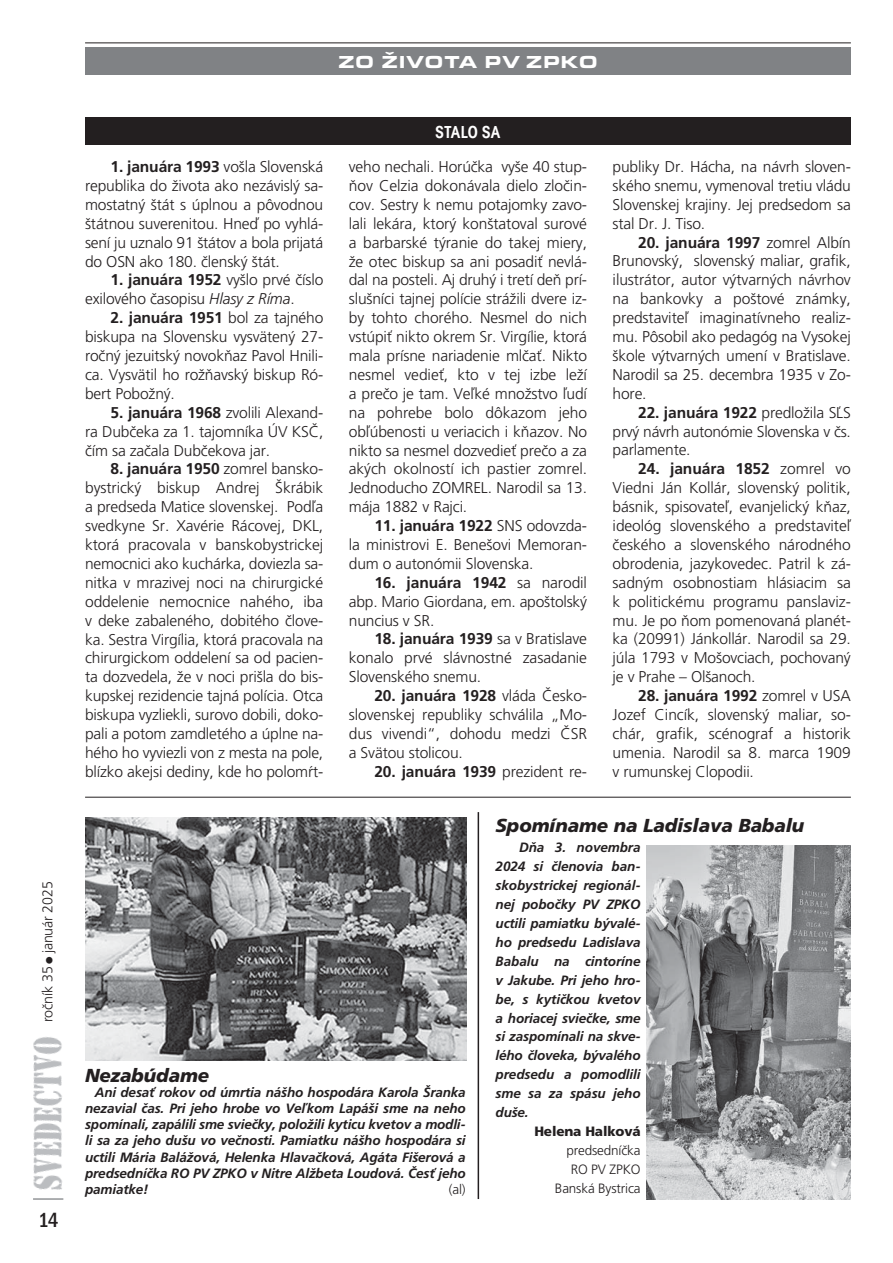
<style>
.page{position:relative;width:893px;height:1263px;background:#fff}
.page>*{position:absolute;margin:0;border:0;box-sizing:border-box;transform-origin:0 0}
.t1{font:500 condensed 21px "Franklin Got Itc TCE";color:#231f20}
.t2{font:italic 900 18.75px "Frutiger CE";letter-spacing:-.005em;color:#231f20}
.t3{font:18px "Eurostile TCE Blac Exte";letter-spacing:.03em;color:#fff}
.t4{font:600 condensed 18px "Avant Gar Got Itc TCE";letter-spacing:.01em;color:#fff}
.t5{font:300 15.6px/18.9px "Frutiger CE";letter-spacing:-.01em;color:#231f20;text-align:justify}
.t6{font:700 15.6px "Frutiger CE";letter-spacing:-.01em;color:#231f20}
.t7{font:300 14.25px "Frutiger CE";letter-spacing:-.01em;color:#231f20}
.t8{font:italic 700 13.5px/18.9px "Frutiger CE";letter-spacing:-.01em;color:#231f20;text-align:justify}
.t9{font:300 13.5px/18.9px "Frutiger CE";letter-spacing:-.01em;color:#231f20;text-align:right}
.t10{font:900 13.5px "Frutiger CE";letter-spacing:-.01em;color:#231f20}
.s1{font-weight:700}
.s2{font-style:italic}
.s3{font-weight:300}
</style>
<div class="page">
<div style="left:85px;top:48px;width:765px;height:27px;background:#808285"></div>
<hr style="left:85px;top:43px;width:765px;height:1px;background:#231f20">
<img style="left:33px;top:1037px;width:29px;height:153px">
<hr style="left:33px;top:1198px;width:30px;height:2px;background:#939598">
<div style="left:85px;top:118px;width:765px;height:27px;background:#231f20"></div>
<hr style="left:85px;top:797px;width:765px;height:1px;background:#231f20">
<img style="left:85px;top:817px;width:381px;height:244px">
<hr style="left:477px;top:812px;width:2px;height:387px;background:#231f20">
<img style="left:646px;top:845px;width:204px;height:354px">
<p class="t7" style="left:41px;top:1022px;width:142px;rotate:-90deg">roãník 35 ● január 2025</p>
<h1 class="t1" style="left:38px;top:1207px;width:22px">14</h1>
<p class="t3" style="left:338px;top:56px;width:261px">ZO ŽIVOTA PV ZPKO</p>
<p class="t5" style="left:85px;top:158px;width:240px;text-indent:26px"><span class="s1">1. januára 1993</span> vo‰la Slovenská republika do Ïivota ako nezávisl˘ sa&shy;mostatn˘ ‰tát s úplnou a pôvodnou ‰tátnou suverenitou. Hneì po vyhlá&shy;sení ju uznalo 91 ‰tátov a bola prijatá do OSN ako 180. ãlensk˘ ‰tát.</p>
<p class="t5" style="left:85px;top:272px;width:240px;text-indent:26px"><span class="s1">1. januára 1952</span> vy‰lo prvé ãíslo exilového ãasopisu <span class="s2">Hlasy z Ríma</span>.</p>
<p class="t5" style="left:85px;top:310px;width:240px;text-indent:26px"><span class="s1">2. januára 1951</span> bol za tajného biskupa na Slovensku vysväten˘ 27- roãn˘ jezuitsk˘ novokÀaz Pavol Hnili&shy;ca. Vysvätil ho roÏÀavsk˘ biskup Ró&shy;bert PoboÏn˘.</p>
<p class="t5" style="left:85px;top:404px;width:240px;text-indent:26px"><span class="s1">5. januára 1968</span> zvolili Alexand&shy;ra Dubãeka za 1. tajomníka ÚV KSâ, ãím sa zaãala Dubãekova jar.</p>
<p class="t5" style="left:85px;top:461px;width:240px;text-indent:26px"><span class="s1">8. januára 1950</span> zomrel bansko&shy;bystrick˘ biskup Andrej ·krábik a predseda Matice slovenskej. Podºa svedkyne Sr. Xavérie Rácovej, DKL, ktorá pracovala v banskobystrickej nemocnici ako kuchárka, doviezla sa&shy;nitka v mrazivej noci na chirurgické oddelenie nemocnice nahého, iba v deke zabaleného, dobitého ãlove&shy;ka. Sestra Virgília, ktorá pracovala na chirurgickom oddelení sa od pacien&shy;ta dozvedela, Ïe v noci pri‰la do bis&shy;kupskej rezidencie tajná polícia. Otca biskupa vyzliekli, surovo dobili, doko&shy;pali a potom zamdletého a úplne na&shy;hého ho vyviezli von z mesta na pole, blízko akejsi dediny, kde ho polom⁄t-</p>
<p class="t4" style="left:435px;top:126px;width:66px">STALO SA</p>
<p class="t5" style="left:349px;top:158px;width:240px">veho nechali. Horúãka vy‰e 40 stup-Àov Celzia dokonávala dielo zloãin&shy;cov. Sestry k nemu potajomky zavo&shy;lali lekára, ktor˘ kon‰tatoval surové a barbarské t˘ranie do takej miery, Ïe otec biskup sa ani posadiÈ nevlá&shy;dal na posteli. Aj druh˘ i tretí deÀ prí&shy;slu‰níci tajnej polície stráÏili dvere iz&shy;by tohto chorého. Nesmel do nich vstúpiÈ nikto okrem Sr. Virgílie, ktorá mala prísne nariadenie mlãaÈ. Nikto nesmel vedieÈ, kto v tej izbe leÏí a preão je tam. Veºké mnoÏstvo ºudí na pohrebe bolo dôkazom jeho obºúbenosti u veriacich i kÀazov. No nikto sa nesmel dozvedieÈ preão a za ak˘ch okolností ich pastier zomrel.<br>Jednoducho ZOMREL. Narodil sa 13. mája 1882 v Rajci.</p>
<p class="t5" style="left:349px;top:517px;width:240px;text-indent:26px"><span class="s1">11. januára 1922</span> SNS odovzda&shy;la ministrovi E. Bene‰ovi Memoran&shy;dum o autonómii Slovenska.</p>
<p class="t5" style="left:349px;top:574px;width:240px;text-indent:26px"><span class="s1">16. januára 1942</span> sa narodil abp. Mario Giordana, em. apo‰tolsk˘ nuncius v SR.</p>
<p class="t5" style="left:349px;top:631px;width:240px;text-indent:26px"><span class="s1">18. januára 1939</span> sa v Bratislave konalo prvé slávnostné zasadanie Slovenského snemu.</p>
<p class="t5" style="left:349px;top:688px;width:240px;text-indent:26px"><span class="s1">20. januára 1928</span> vláda âesko&shy;slovenskej republiky schválila „Mo&shy;dus vivendi“, dohodu medzi âSR a Svätou stolicou.</p>
<p class="t6" style="left:374px;top:765px;width:214px">20. januára 1939 <span class="s3">prezident re-</span></p>
<p class="t5" style="left:612px;top:158px;width:240px">publiky Dr. Hácha, na návrh sloven&shy;ského snemu, vymenoval tretiu vládu Slovenskej krajiny. Jej predsedom sa stal Dr. J. Tiso.</p>
<p class="t5" style="left:612px;top:234px;width:240px;text-indent:26px"><span class="s1">20. januára 1997</span> zomrel Albín Brunovsk˘, slovensk˘ maliar, grafik, ilustrátor, autor v˘tvarn˘ch návrhov na bankovky a po‰tové známky, predstaviteº imaginatívneho realiz&shy;mu. Pôsobil ako pedagóg na Vysokej ‰kole v˘tvarn˘ch umení v Bratislave.<br>Narodil sa 25. decembra 1935 v Zo&shy;hore.</p>
<p class="t5" style="left:612px;top:404px;width:240px;text-indent:26px"><span class="s1">22. januára 1922</span> predloÏila SªS prv˘ návrh autonómie Slovenska v ãs. parlamente.</p>
<p class="t5" style="left:612px;top:461px;width:240px;text-indent:26px"><span class="s1">24. januára 1852</span> zomrel vo Viedni Ján Kollár, slovensk˘ politik, básnik, spisovateº, evanjelick˘ kÀaz, ideológ slovenského a predstaviteº ãeského a slovenského národného obrodenia, jazykovedec. Patril k zá&shy;sadn˘m osobnostiam hlásiacim sa k politickému programu panslaviz&shy;mu. Je po Àom pomenovaná planét&shy;ka (20991) Jánkollár. Narodil sa 29. júla 1793 v Mo‰ovciach, pochovan˘ je v Prahe – Ol‰anoch.</p>
<p class="t5" style="left:612px;top:687px;width:240px;text-indent:26px"><span class="s1">28. januára 1992</span> zomrel v USA Jozef Cincík, slovensk˘ maliar, so&shy;chár, grafik, scénograf a historik umenia. Narodil sa 8. marca 1909 v rumunskej Clopodii.</p>
<p class="t2" style="left:85px;top:1065px;width:125px">Nezabúdame</p>
<p class="t8" style="left:85px;top:1085px;width:382px;line-height:16.2px;text-indent:10px">Ani desaÈ rokov od úmrtia ná‰ho hospodára Karola ·ranka nezavial ãas. Pri jeho hrobe vo Veºkom Lapá‰i sme na neho spomínali, zapálili sme svieãky, poloÏili kyticu kvetov a modli&shy;li sa za jeho du‰u vo veãnosti. Pamiatku ná‰ho hospodára si uctili Mária BaláÏová, Helenka Hlavaãková, Agáta Fi‰erová a predsedníãka RO PV ZPKO v Nitre AlÏbeta Loudová. âesÈ jeho pamiatke!</p>
<p class="t9" style="left:449px;top:1181px;width:18px">(al)</p>
<p class="t2" style="left:495px;top:815px;width:310px">Spomíname na Ladislava Babalu</p>
<p class="t8" style="left:495px;top:839px;width:147px;text-indent:23px">DÀa 3. novembra 2024 si ãlenovia ban&shy;skobystrickej regionál&shy;nej poboãky PV ZPKO uctili pamiatku b˘valé&shy;ho predsedu Ladislava Babalu na cintoríne v Jakube. Pri jeho hro&shy;be, s kytiãkou kvetov a horiacej svieãke, sme si zaspomínali na skve&shy;lého ãloveka, b˘valého predsedu a pomodlili sme sa za spásu jeho du‰e.</p>
<p class="t10" style="left:534px;top:1125px;width:108px">Helena Halková</p>
<p class="t9" style="left:555px;top:1142px;width:87px">predsedníãka<br>RO PV ZPKO<br>Banská Bystrica</p>
</div>
